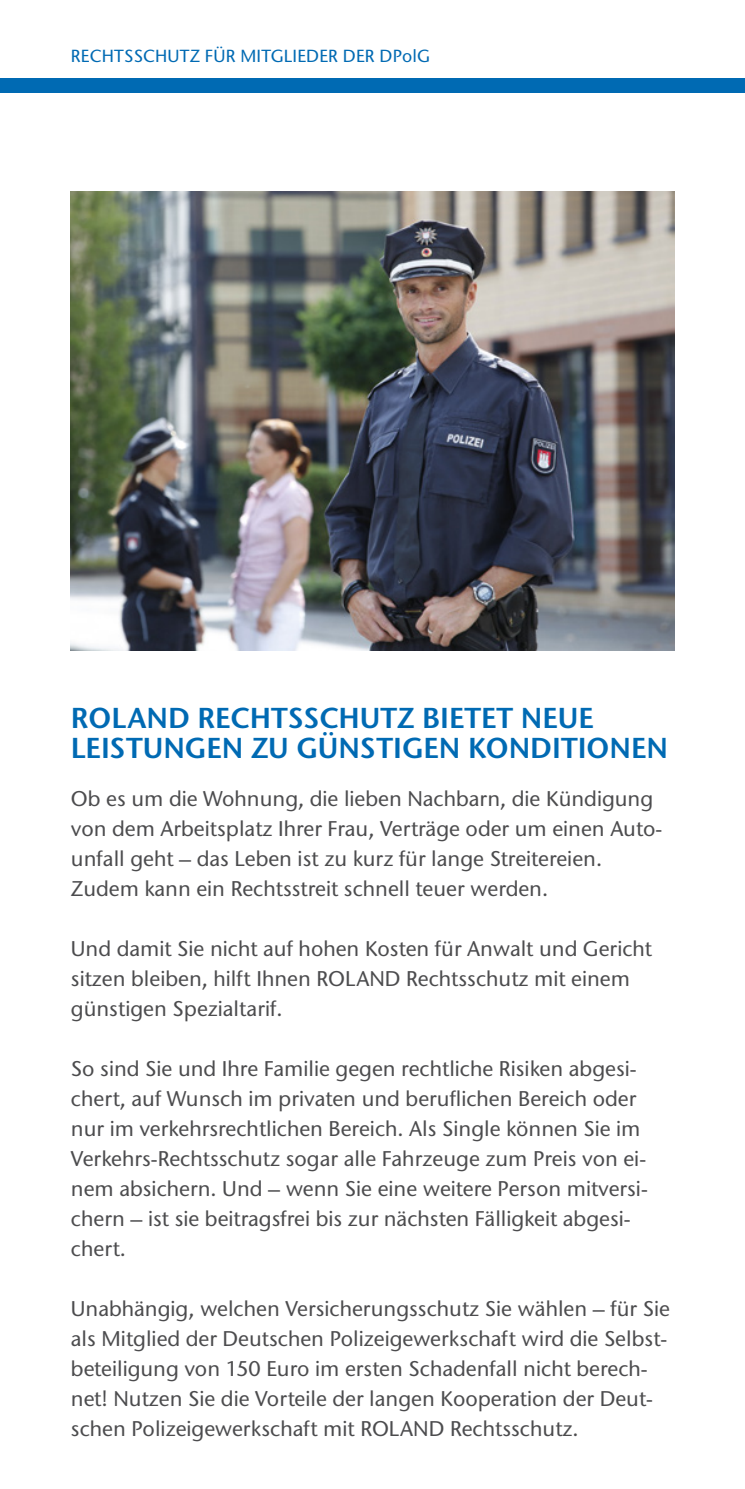
<style>
.page{position:relative;width:745px;height:1489px;background:#fff}
.page>*{position:absolute;margin:0;border:0;box-sizing:border-box;transform-origin:0 0}
.t1{font:600 28.75px/30px "Stone Sans ITC Std";color:#006ab3}
.t2{font:500 21.25px/30px "Stone Sans ITC Std";color:#4c4c4e}
.t3{font:500 17.5px "Stone Sans ITC Std";letter-spacing:.01em;color:#006ab3}
</style>
<div class="page">
<div style="left:0;top:78px;width:744px;height:14px;background:#006ab3"></div>
<img style="left:71px;top:191px;width:602px;height:459px">
<p class="t3" style="left:71px;top:46px;width:360px">RECHTSSCHUTZ FÜR MITGLIEDER DER DPolG</p>
<h1 class="t1" style="left:71px;top:703px;width:598px">ROLAND RECHTSSCHUTZ BIETET NEUE<br>LEISTUNGEN ZU GÜNSTIGEN KONDITIONEN</h1>
<p class="t2" style="left:71px;top:783px;width:592px">Ob es um die Wohnung, die lieben Nachbarn, die Kündigung von dem Arbeitsplatz Ihrer Frau, Verträge oder um einen Auto&shy;unfall geht – das Leben ist zu kurz für lange Streitereien.<br>Zudem kann ein Rechtsstreit schnell teuer werden.</p>
<p class="t2" style="left:71px;top:933px;width:582px">Und damit Sie nicht auf hohen Kosten für Anwalt und Gericht sitzen bleiben, hilft Ihnen ROLAND Rechtsschutz mit einem günstigen Spezialtarif.</p>
<p class="t2" style="left:71px;top:1053px;width:578px">So sind Sie und Ihre Familie gegen rechtliche Risiken abgesi&shy;chert, auf Wunsch im privaten und beruflichen Bereich oder nur im verkehrsrechtlichen Bereich. Als Single können Sie im Verkehrs-Rechtsschutz sogar alle Fahrzeuge zum Preis von ei&shy;nem absichern. Und – wenn Sie eine weitere Person mitversi&shy;chern – ist sie beitragsfrei bis zur nächsten Fälligkeit abgesi&shy;chert.</p>
<p class="t2" style="left:71px;top:1293px;width:600px">Unabhängig, welchen Versicherungsschutz Sie wählen – für Sie als Mitglied der Deutschen Polizeigewerkschaft wird die Selbst&shy;beteiligung von 150 Euro im ersten Schadenfall nicht berech&shy;net! Nutzen Sie die Vorteile der langen Kooperation der Deut&shy;schen Polizeigewerkschaft mit ROLAND Rechtsschutz.</p>
</div>
